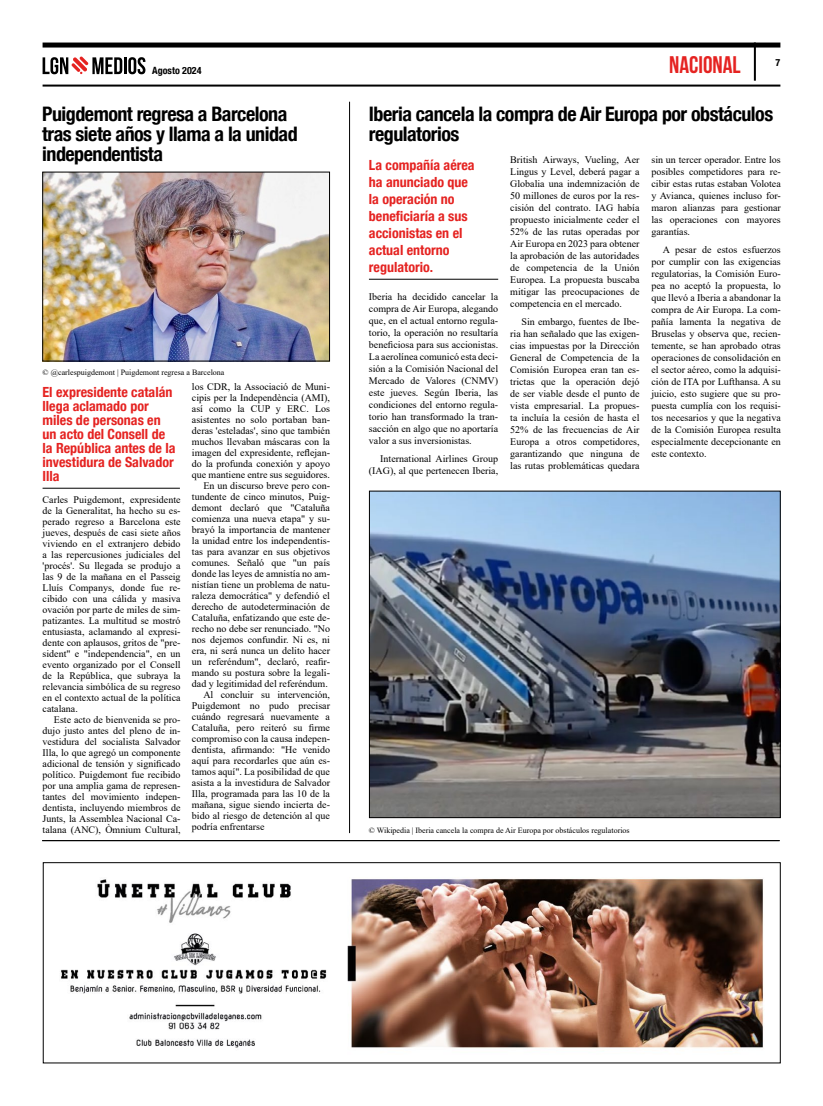
<style>
.page{position:relative;width:823px;height:1106px;background:#fff}
.page>*{position:absolute;margin:0;border:0;box-sizing:border-box;transform-origin:0 0}
.t1{font:700 24px "Bebas Neue";color:#e52321}
.t2{font:700 condensed 20px/20px "Helvetica Neue";letter-spacing:-.025em;color:#000}
.t3{font:700 condensed 14px/14px "Helvetica Neue";color:#e52321}
.t4{font:10px/12px "Times New Roman";color:#000;text-align:justify}
.t5{font:700 condensed 10px "Helvetica Neue";color:#000}
.t6{font:8px "Times New Roman";color:#000}
</style>
<div class="page">
<hr style="left:43px;top:85px;width:737px;height:2px;background:#000">
<svg style="left:43px;top:56px;width:102px;height:18px"></svg>
<hr style="left:753px;top:43px;width:2px;height:38px;background:#000">
<div style="left:43px;top:43px;width:737px;height:5px;background:#000"></div>
<img style="left:61px;top:878px;width:703px;height:170px">
<div style="left:43px;top:862px;width:737px;height:201px;border:1px solid #000"></div>
<hr style="left:42px;top:840px;width:737px;height:1px;background:#000">
<hr style="left:349px;top:102px;width:1px;height:731px;background:#000">
<hr style="left:43px;top:488px;width:137px;height:1px;background:#000">
<hr style="left:369px;top:279px;width:129px;height:1px;background:#000">
<img style="left:44px;top:173px;width:284px;height:186px">
<div style="left:42px;top:171px;width:288px;height:190px;border:1px solid #000"></div>
<img style="left:371px;top:492px;width:407px;height:324px">
<div style="left:369px;top:490px;width:411px;height:328px;border:1px solid #000"></div>
<p class="t5" style="left:152px;top:65px;width:51px">Agosto 2024</p>
<h1 class="t1" style="left:668px;top:52px;width:73px">NACIONAL</h1>
<p class="t5" style="left:775px;top:57px;width:6px">7</p>
<h2 class="t2" style="left:42px;top:103px;width:257px">Puigdemont regresa a Barcelona tras siete años y llama a la unidad independentista</h2>
<p class="t6" style="left:43px;top:367px;width:183px">© @carlespuigdemont | Puigdemont regresa a Barcelona</p>
<h3 class="t3" style="left:43px;top:384px;width:134px">El expresidente catalán llega aclamado por miles de personas en un acto del Consell de la República antes de la investidura de Salvador<br>Illa</h3>
<p class="t4" style="left:43px;top:493px;width:139px;line-height:11px">Carles Puigdemont, expresidente de la Generalitat, ha hecho su es&shy;perado regreso a Barcelona este jueves, después de casi siete años viviendo en el extranjero debido a las repercusiones judiciales del 'procés'. Su llegada se produjo a las 9 de la mañana en el Passeig Lluís Companys, donde fue re&shy;cibido con una cálida y masiva ovación por parte de miles de sim&shy;patizantes. La multitud se mostró entusiasta, aclamando al expresi&shy;dente con aplausos, gritos de "pre&shy;sident" e "independencia", en un evento organizado por el Consell de la República, que subraya la relevancia simbólica de su regreso en el contexto actual de la política catalana.</p>
<p class="t4" style="left:43px;top:713px;width:139px;line-height:11px;text-indent:11px">Este acto de bienvenida se pro&shy;dujo justo antes del pleno de in&shy;vestidura del socialista Salvador Illa, lo que agregó un componente adicional de tensión y significado político. Puigdemont fue recibido por una amplia gama de represen&shy;tantes del movimiento indepen&shy;dentista, incluyendo miembros de Junts, la Assemblea Nacional Ca&shy;talana (ANC), Òmnium Cultural,</p>
<p class="t4" style="left:192px;top:380px;width:139px">los CDR, la Associació de Muni-</p>
<p class="t4" style="left:192px;top:391px;width:139px">cipis per la Independència (AMI),</p>
<p class="t4" style="left:192px;top:402px;width:139px">así como la CUP y ERC. Los</p>
<p class="t4" style="left:192px;top:413px;width:139px">asistentes no solo portaban ban-</p>
<p class="t4" style="left:192px;top:424px;width:139px">deras 'esteladas', sino que también</p>
<p class="t4" style="left:192px;top:435px;width:139px">muchos llevaban máscaras con la</p>
<p class="t4" style="left:192px;top:446px;width:139px">imagen del expresidente, reflejan-</p>
<p class="t4" style="left:192px;top:457px;width:139px">do la profunda conexión y apoyo</p>
<p class="t4" style="left:192px;top:468px;width:139px">que mantiene entre sus seguidores.</p>
<p class="t4" style="left:203px;top:479px;width:128px">En un discurso breve pero con-</p>
<p class="t4" style="left:192px;top:490px;width:139px">tundente de cinco minutos, Puig-</p>
<p class="t4" style="left:192px;top:501px;width:139px">demont declaró que "Cataluña</p>
<p class="t4" style="left:192px;top:512px;width:139px">comienza una nueva etapa" y su-</p>
<p class="t4" style="left:192px;top:523px;width:139px">brayó la importancia de mantener</p>
<p class="t4" style="left:192px;top:534px;width:139px">la unidad entre los independentis-</p>
<p class="t4" style="left:192px;top:545px;width:139px">tas para avanzar en sus objetivos</p>
<p class="t4" style="left:192px;top:556px;width:139px">comunes. Señaló que "un país</p>
<p class="t4" style="left:192px;top:567px;width:139px">donde las leyes de amnistía no am-</p>
<p class="t4" style="left:192px;top:578px;width:139px">nistían tiene un problema de natu-</p>
<p class="t4" style="left:192px;top:589px;width:139px">raleza democrática" y defendió el</p>
<p class="t4" style="left:192px;top:600px;width:139px">derecho de autodeterminación de</p>
<p class="t4" style="left:192px;top:611px;width:139px">Cataluña, enfatizando que este de-</p>
<p class="t4" style="left:192px;top:622px;width:139px">recho no debe ser renunciado. "No</p>
<p class="t4" style="left:192px;top:633px;width:139px">nos dejemos confundir. Ni es, ni</p>
<p class="t4" style="left:192px;top:644px;width:139px">era, ni será nunca un delito hacer</p>
<p class="t4" style="left:192px;top:655px;width:139px">un referéndum", declaró, reafir-</p>
<p class="t4" style="left:192px;top:666px;width:139px">mando su postura sobre la legali-</p>
<p class="t4" style="left:192px;top:677px;width:137px">dad y legitimidad del referéndum.</p>
<p class="t4" style="left:203px;top:688px;width:128px">Al concluir su intervención,</p>
<p class="t4" style="left:192px;top:699px;width:139px">Puigdemont no pudo precisar</p>
<p class="t4" style="left:192px;top:710px;width:139px">cuándo regresará nuevamente a</p>
<p class="t4" style="left:192px;top:721px;width:139px">Cataluña, pero reiteró su firme</p>
<p class="t4" style="left:192px;top:732px;width:139px">compromiso con la causa indepen-</p>
<p class="t4" style="left:192px;top:743px;width:139px">dentista, afirmando: "He venido</p>
<p class="t4" style="left:192px;top:754px;width:139px">aquí para recordarles que aún es-</p>
<p class="t4" style="left:192px;top:765px;width:139px">tamos aquí". La posibilidad de que</p>
<p class="t4" style="left:192px;top:776px;width:139px">asista a la investidura de Salvador</p>
<p class="t4" style="left:192px;top:787px;width:139px">Illa, programada para las 10 de la</p>
<p class="t4" style="left:192px;top:798px;width:139px">mañana, sigue siendo incierta de-</p>
<p class="t4" style="left:192px;top:809px;width:139px">bido al riesgo de detención al que</p>
<p class="t4" style="left:192px;top:820px;width:74px">podría enfrentarse</p>
<h2 class="t2" style="left:369px;top:103px;width:405px">Iberia cancela la compra de Air Europa por obstáculos regulatorios</h2>
<h3 class="t3" style="left:369px;top:156px;width:107px;line-height:17px">La compañía aérea ha anunciado que la operación no beneficiaría a sus accionistas en el actual entorno regulatorio.</h3>
<p class="t4" style="left:369px;top:290px;width:131px">Iberia ha decidido cancelar la compra de Air Europa, alegando que, en el actual entorno regula&shy;torio, la operación no resultaría beneficiosa para sus accionistas.<br>La aerolínea comunicó esta deci&shy;sión a la Comisión Nacional del Mercado de Valores (CNMV) este jueves. Según Iberia, las condiciones del entorno regula&shy;torio han transformado la tran&shy;sacción en algo que no aportaría valor a sus inversionistas.</p>
<p class="t4" style="left:369px;top:452px;width:131px;text-align:right">International Airlines Group (IAG), al que pertenecen Iberia,</p>
<p class="t4" style="left:510px;top:153px;width:131px">British Airways, Vueling, Aer Lingus y Level, deberá pagar a Globalia una indemnización de 50 millones de euros por la res&shy;cisión del contrato. IAG había propuesto inicialmente ceder el 52% de las rutas operadas por Air Europa en 2023 para obtener la aprobación de las autoridades de competencia de la Unión Europea. La propuesta buscaba mitigar las preocupaciones de competencia en el mercado.</p>
<p class="t4" style="left:510px;top:315px;width:131px;text-indent:11px">Sin embargo, fuentes de Ibe&shy;ria han señalado que las exigen&shy;cias impuestas por la Dirección General de Competencia de la Comisión Europea eran tan es&shy;trictas que la operación dejó de ser viable desde el punto de vista empresarial. La propues&shy;ta incluía la cesión de hasta el 52% de las frecuencias de Air Europa a otros competidores, garantizando que ninguna de las rutas problemáticas quedara</p>
<p class="t4" style="left:651px;top:153px;width:131px">sin un tercer operador. Entre los posibles competidores para re&shy;cibir estas rutas estaban Volotea y Avianca, quienes incluso for&shy;maron alianzas para gestionar las operaciones con mayores garantías.</p>
<p class="t4" style="left:651px;top:243px;width:131px;text-indent:11px">A pesar de estos esfuerzos por cumplir con las exigencias regulatorias, la Comisión Euro&shy;pea no aceptó la propuesta, lo que llevó a Iberia a abandonar la compra de Air Europa. La com&shy;pañía lamenta la negativa de Bruselas y observa que, recien&shy;temente, se han aprobado otras operaciones de consolidación en el sector aéreo, como la adquisi&shy;ción de ITA por Lufthansa. A su juicio, esto sugiere que su pro&shy;puesta cumplía con los requisi&shy;tos necesarios y que la negativa de la Comisión Europea resulta especialmente decepcionante en este contexto.</p>
<p class="t6" style="left:369px;top:824px;width:262px">© Wikipedia | Iberia cancela la compra de Air Europa por obstáculos regulatorios</p>
</div>
